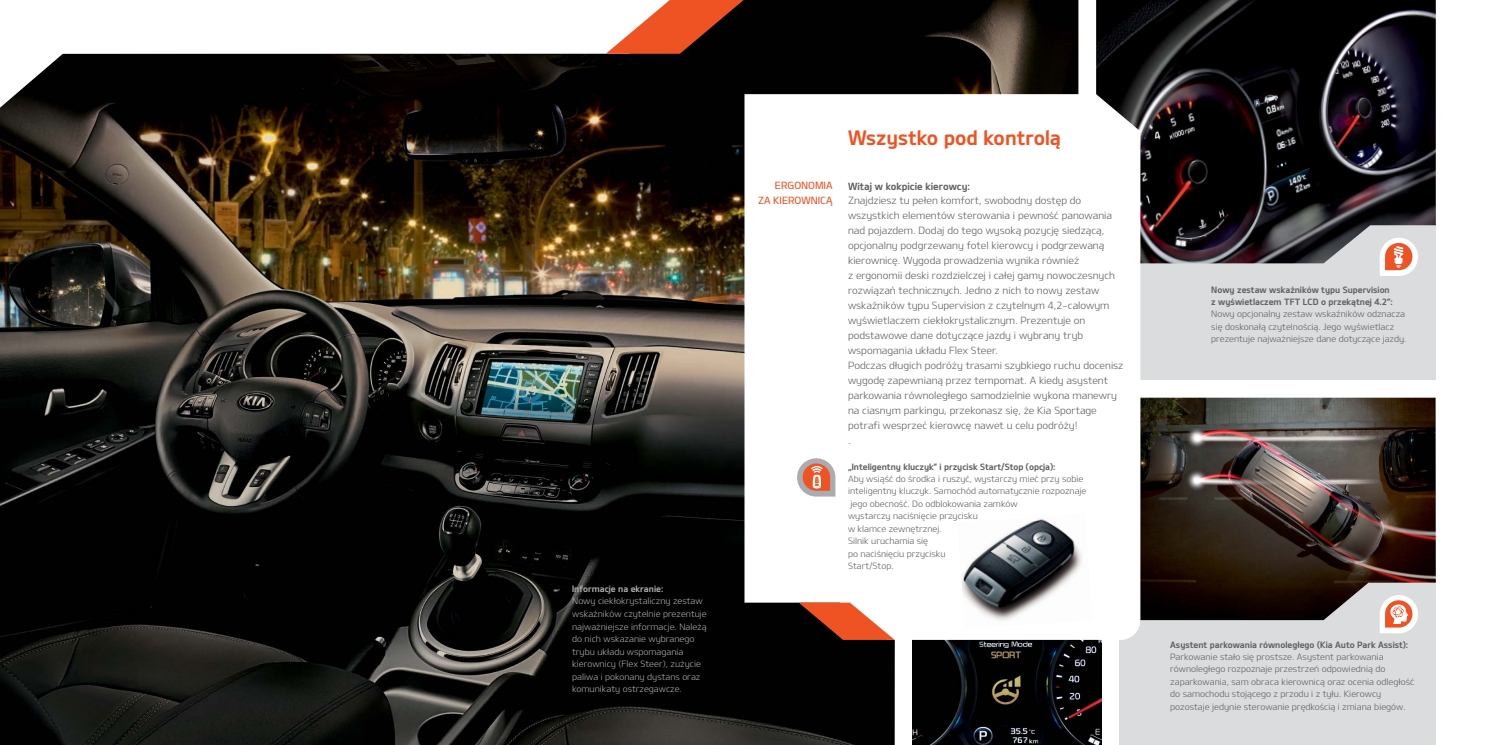
<style>
.page{position:relative;width:1489px;height:745px;background:#fff}
.page>*{position:absolute;margin:0;border:0;box-sizing:border-box;transform-origin:0 0}
.t1{font:20px "Design KOTFB";color:#f05323}
.t2{font:10px/15px "Design KOTFL";color:#5f6062}
.t3{font:10px "Design KOTFB";color:#5f6062}
.t4{font:10px/14.6px "Design KOTFM";color:#f05323;text-align:right}
.t5{font:8.75px/12.5px "Design KOTFL";color:#5f6062}
.t6{font:8.75px/12.5px "Design KOTFL";color:#aaacaf}
.t7{font:8.75px/12.5px "Design KOTFB";color:#5f6062}
.t8{font:8.75px "Design KOTFB";color:#aaacaf}
</style>
<div class="page">
<img style="left:0;top:0;width:1078px;height:744px">
<img style="left:912px;top:639px;width:189px;height:105px">
<div style="left:1119px;top:580px;width:316px;height:164px;background:#dbdcdd"></div>
<div style="left:1096px;top:206px;width:339px;height:173px;background:#dbdcdd"></div>
<img style="left:1140px;top:397px;width:295px;height:222px">
<img style="left:1096px;top:0;width:339px;height:263px">
<svg style="left:1379px;top:594px;width:38px;height:39px"></svg>
<svg style="left:605px;top:0;width:138px;height:54px"></svg>
<svg style="left:1379px;top:237px;width:38px;height:39px"></svg>
<svg style="left:744px;top:94px;width:396px;height:545px"></svg>
<svg style="left:798px;top:602px;width:96px;height:37px"></svg>
<img style="left:957px;top:513px;width:135px;height:115px">
<svg style="left:797px;top:458px;width:38px;height:38px"></svg>
<p class="t8" style="left:572px;top:583px;width:93px">Informacje na ekranie:</p>
<p class="t6" style="left:572px;top:594px;width:136px">Nowy ciekłokrystaliczny zestaw wskaźników czytelnie prezentuje najważniejsze informacje. Należą do nich wskazanie wybranego trybu układu wspomagania kierownicy (Flex Steer), zużycie paliwa i pokonany dystans oraz komunikaty ostrzegawcze.</p>
<p class="t4" style="left:758px;top:178px;width:76px">ERGONOMIA<br>ZA KIEROWNICĄ</p>
<h1 class="t1" style="left:848px;top:124px;width:214px">Wszystko pod kontrolą</h1>
<p class="t3" style="left:848px;top:179px;width:124px">Witaj w kokpicie kierowcy:</p>
<p class="t2" style="left:848px;top:192px;width:277px">Znajdziesz tu pełen komfort, swobodny dostęp do wszystkich elementów sterowania i pewność panowania nad pojazdem. Dodaj do tego wysoką pozycję siedzącą, opcjonalny podgrzewany fotel kierowcy i podgrzewaną kierownicę. Wygoda prowadzenia wynika również<br>z ergonomii deski rozdzielczej i całej gamy nowoczesnych rozwiązań technicznych. Jedno z nich to nowy zestaw wskaźników typu Supervision z czytelnym 4,2-calowym wyświetlaczem ciekłokrystalicznym. Prezentuje on podstawowe dane dotyczące jazdy i wybrany tryb wspomagania układu Flex Steer.<br>Podczas długich podróży trasami szybkiego ruchu docenisz wygodę zapewnianą przez tempomat. A kiedy asystent parkowania równoległego samodzielnie wykona manewry na ciasnym parkingu, przekonasz się, że Kia Sportage potrafi wesprzeć kierowcę nawet u celu podróży!<br>.</p>
<p class="t7" style="left:848px;top:459px;width:209px">„Inteligentny kluczyk” i przycisk Start/Stop (opcja):</p>
<p class="t5" style="left:848px;top:471px;width:240px">Aby wsiąść do środka i ruszyć, wystarczy mieć przy sobie inteligentny kluczyk. Samochód automatycznie rozpoznaje jego obecność. Do odblokowania zamków<br>wystarczy naciśnięcie przycisku<br>w klamce zewnętrznej.<br>Silnik uruchamia się<br>po naciśnięciu przycisku<br>Start/Stop.</p>
<p class="t7" style="left:1211px;top:283px;width:183px">Nowy zestaw wskaźników typu Supervision z wyświetlaczem TFT LCD o przekątnej 4.2”:</p>
<p class="t5" style="left:1211px;top:307px;width:197px">Nowy opcjonalny zestaw wskaźników odznacza się doskonałą czytelnością. Jego wyświetlacz prezentuje najważniejsze dane dotyczące jazdy.</p>
<p class="t7" style="left:1170px;top:637px;width:239px">Asystent parkowania równoległego (Kia Auto Park Assist):</p>
<p class="t5" style="left:1170px;top:649px;width:245px">Parkowanie stało się prostsze. Asystent parkowania równoległego rozpoznaje przestrzeń odpowiednią do zaparkowania, sam obraca kierownicą oraz ocenia odległość do samochodu stojącego z przodu i z tyłu. Kierowcy pozostaje jedynie sterowanie prędkością i zmiana biegów.</p>
</div>
